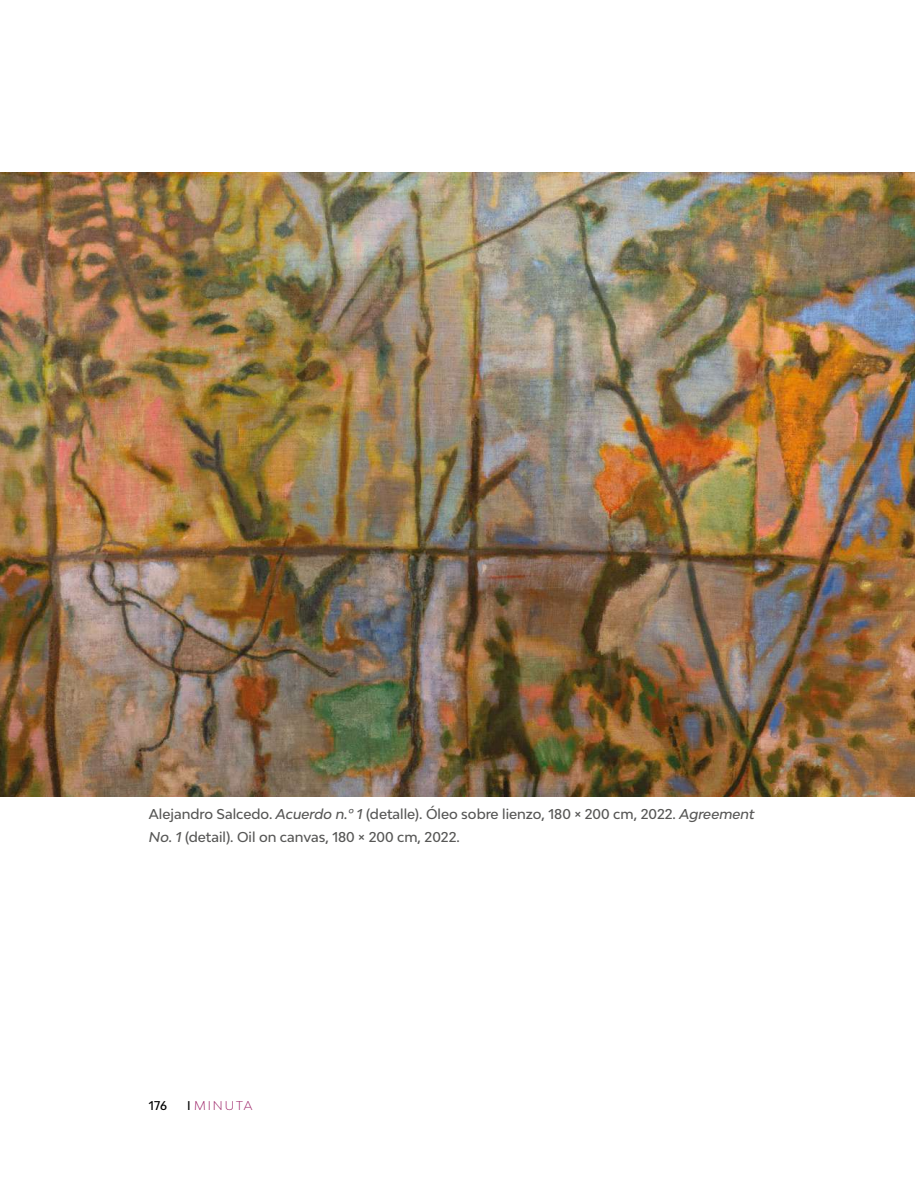
<style>
.page{position:relative;width:915px;height:1191px;background:#fff}
.page>*{position:absolute;margin:0;border:0;box-sizing:border-box;transform-origin:0 0}
.t1{font:500 13.5px/22.5px "Bw Modelica";color:#575756}
.t2{font:300 12px "Bw Modelica";letter-spacing:.16em;color:#97155e}
.t3{font:500 12px "Bw Modelica";color:#000}
.s1{font-style:italic}
.s2{font-weight:500;color:#000}
</style>
<div class="page">
<img style="left:0;top:172px;width:914px;height:624px">
<p class="t1" style="left:149px;top:802px;width:607px">Alejandro Salcedo. <span class="s1">Acuerdo n.º 1</span> (detalle). Óleo sobre lienzo, 180 × 200 cm, 2022. <span class="s1">Agreement<br>No. 1</span> (detail). Oil on canvas, 180 × 200 cm, 2022.</p>
<p class="t3" style="left:149px;top:1097px;width:19px">176</p>
<p class="t2" style="left:187px;top:1097px;width:67px"><span class="s2">I</span> MINUTA</p>
</div>
